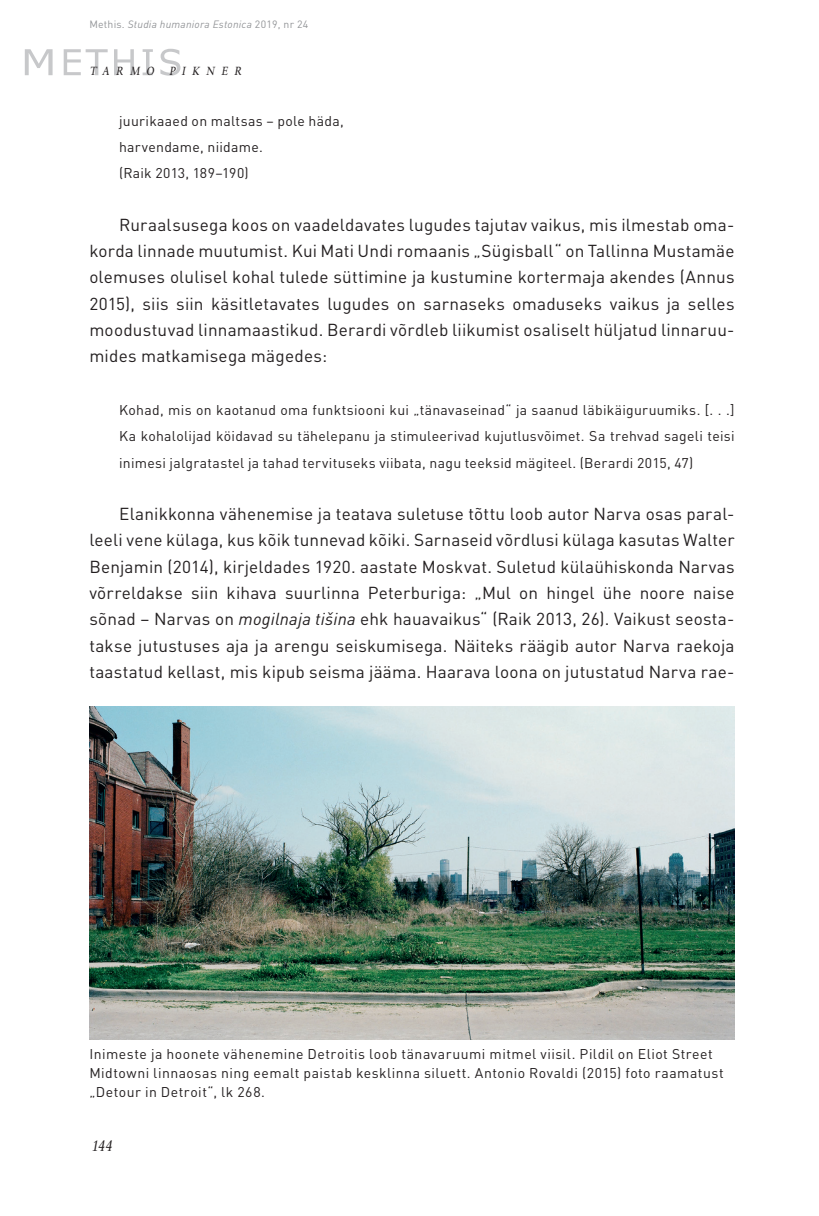
<style>
.page{position:relative;width:819px;height:1216px;background:#fff}
.page>*{position:absolute;margin:0;border:0;box-sizing:border-box;transform-origin:0 0}
.tekst_9{font:17.15px/26.2px "DIN Pro";letter-spacing:.01em;color:#231f20;text-align:justify}
.t1{font:italic 14.7px "Rawlinson";color:#231f20;scale:.83 1}
.luuletused_tihedam{font:14px/26.2px "DIN Pro";letter-spacing:.02em;color:#231f20;text-align:justify}
.pildiallkiri{font:14px/19.2px "DIN Pro";letter-spacing:.035em;color:#231f20}
.t2{font:italic 11.55px "Rawlinson";color:#231f20;scale:.83 1}
.t3{font:italic 10.5px "DIN Pro";letter-spacing:.02em;color:#939598}
.s1{font-style:normal}
.s2{font-style:italic}
</style>
<div class="page">
<svg style="left:25px;top:49px;width:155px;height:27px"></svg>
<img style="left:89px;top:706px;width:645px;height:333px">
<p class="t3" style="left:89px;top:16px;width:220px"><span class="s1">Methis.</span> Studia humaniora Estonica <span class="s1">2019, nr 24</span></p>
<p class="t2" style="left:89px;top:64px;width:187px">TARMO PIKNER</p>
<p class="luuletused_tihedam" style="left:119px;top:106px;width:226px">juurikaaed on maltsas – pole häda,</p>
<p class="luuletused_tihedam" style="left:119px;top:132px;width:145px">harvendame, niidame.</p>
<p class="luuletused_tihedam" style="left:119px;top:159px;width:131px">(Raik 2013, 189–190)</p>
<p class="tekst_9" style="left:89px;top:210px;width:646px;text-indent:30px">Ruraalsusega koos on vaadeldavates lugudes tajutav vaikus, mis ilmestab oma&shy;korda linnade muutumist. Kui Mati Undi romaanis „Sügisball“ on Tallinna Mustamäe olemuses olulisel kohal tulede süttimine ja kustumine kortermaja akendes (Annus 2015), siis siin käsitletavates lugudes on sarnaseks omaduseks vaikus ja selles moodustuvad linnamaastikud. Berardi võrdleb liikumist osaliselt hüljatud linnaruu&shy;mides matkamisega mägedes:</p>
<p class="luuletused_tihedam" style="left:119px;top:395px;width:617px">Kohad, mis on kaotanud oma funktsiooni kui „tänavaseinad“ ja saanud läbikäiguruumiks. [. . .] Ka kohalolijad köidavad su tähelepanu ja stimuleerivad kujutlusvõimet. Sa trehvad sageli teisi inimesi jalgratastel ja tahad tervituseks viibata, nagu teeksid mägiteel. (Berardi 2015, 47)</p>
<p class="tekst_9" style="left:89px;top:499px;width:646px;text-indent:30px">Elanikkonna vähenemise ja teatava suletuse tõttu loob autor Narva osas paral&shy;leeli vene külaga, kus kõik tunnevad kõiki. Sarnaseid võrdlusi külaga kasutas Walter Benjamin (2014), kirjeldades 1920. aastate Moskvat. Suletud külaühiskonda Narvas võrreldakse siin kihava suurlinna Peterburiga: „Mul on hingel ühe noore naise sõnad – Narvas on <span class="s2">mogilnaja tišina</span> ehk hauavaikus“ (Raik 2013, 26). Vaikust seosta&shy;takse jutustuses aja ja arengu seiskumisega. Näiteks räägib autor Narva raekoja taastatud kellast, mis kipub seisma jääma. Haarava loona on jutustatud Narva rae-</p>
<p class="pildiallkiri" style="left:89px;top:1042px;width:635px">Inimeste ja hoonete vähenemine Detroitis loob tänavaruumi mitmel viisil. Pildil on Eliot Street<br>Midtowni linnaosas ning eemalt paistab kesklinna siluett. Antonio Rovaldi (2015) foto raamatust „Detour in Detroit“, lk 268.</p>
<p class="t1" style="left:91px;top:1137px;width:30px">144</p>
</div>
